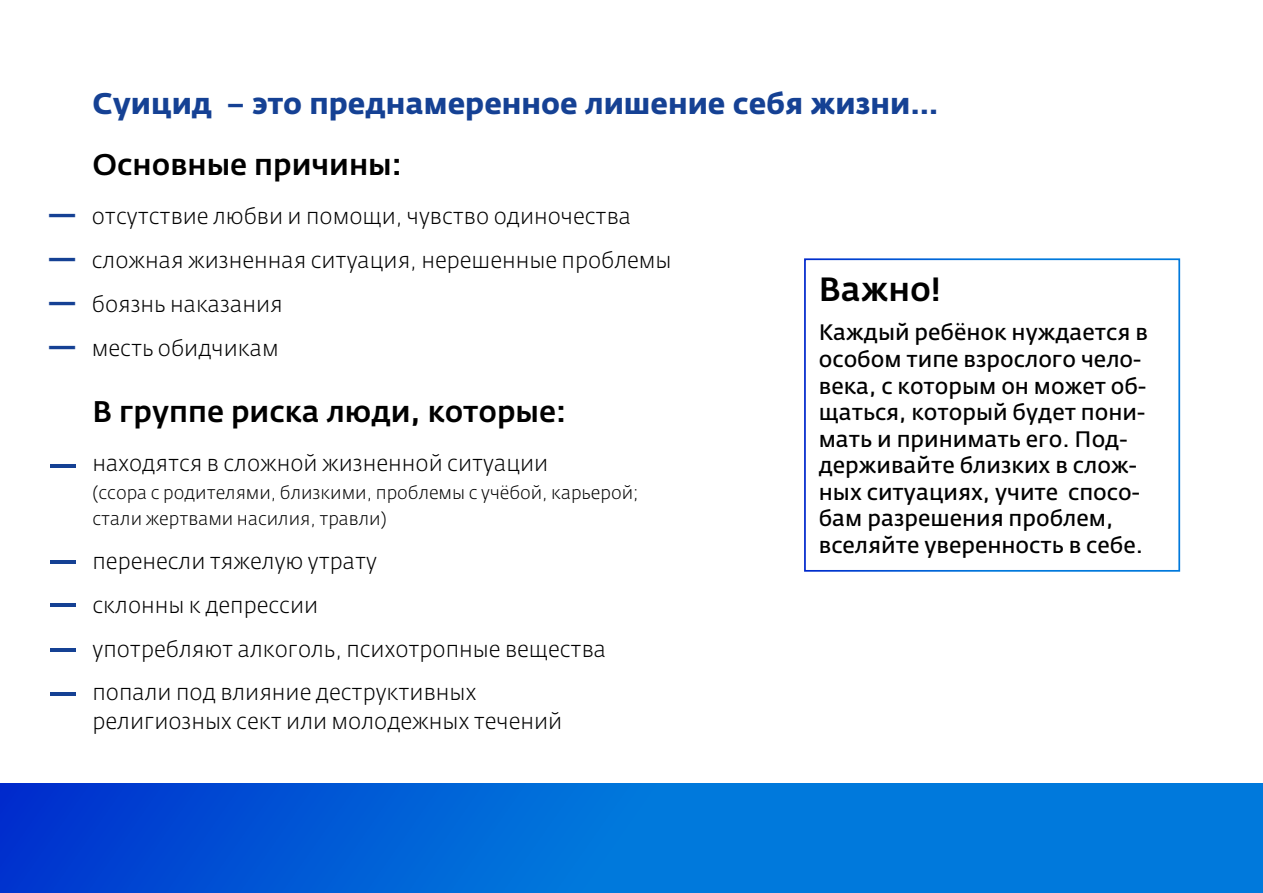
<style>
.page{position:relative;width:1263px;height:893px;background:#fff}
.page>*{position:absolute;margin:0;border:0;box-sizing:border-box;transform-origin:0 0}
.t1{font:500 33.3px "Fedra Sans Pro";color:#000}
.t2{font:500 29.55px "Fedra Sans Pro";color:#000}
.t3{font:700 29.55px "Fedra Sans Pro";color:#154194}
.t4{font:300 22.2px/43.8px "Fedra Sans Pro";color:#000}
.t5{font:22.2px/26.5px "Fedra Sans Pro";color:#000}
.t6{font:300 18px/25.8px "Fedra Sans Pro";color:#000}
.s1{font-weight:700;font-size:29.55px;color:#154194}
</style>
<div class="page">
<svg style="left:0;top:784px;width:1263px;height:109px;background:#0067d8"></svg>
<div style="left:804px;top:258px;width:376px;height:314px;border:2px solid #fff"></div>
<hr style="left:50px;top:464px;width:26px;height:3px;background:#154194">
<hr style="left:50px;top:560px;width:26px;height:4px;background:#154194">
<hr style="left:50px;top:604px;width:26px;height:3px;background:#154194">
<hr style="left:50px;top:649px;width:26px;height:3px;background:#154194">
<hr style="left:50px;top:692px;width:26px;height:4px;background:#154194">
<h2 class="t3" style="left:93px;top:86px;width:847px">Суицид – это преднамеренное лишение себя жизни…</h2>
<h2 class="t2" style="left:93px;top:147px;width:311px">Основные причины:</h2>
<p class="t4" style="left:48px;top:195px;width:585px"><span class="s1">—</span> отсутствие любви и помощи, чувство одиночества</p>
<p class="t4" style="left:48px;top:238px;width:626px"><span class="s1">—</span> сложная жизненная ситуация, нерешенные проблемы</p>
<p class="t4" style="left:48px;top:282px;width:237px"><span class="s1">—</span> боязнь наказания</p>
<p class="t4" style="left:48px;top:326px;width:233px"><span class="s1">—</span> месть обидчикам</p>
<h2 class="t2" style="left:93px;top:393px;width:475px">В группе риска люди, которые:</h2>
<p class="t4" style="left:93px;top:441px;width:457px">находятся в сложной жизненной ситуации</p>
<p class="t6" style="left:93px;top:480px;width:547px">(ссора с родителями, близкими, проблемы с учёбой, карьерой; стали жертвами насилия, травли)</p>
<p class="t4" style="left:93px;top:539px;width:515px">перенесли тяжелую утрату<br>склонны к депрессии<br>употребляют алкоголь, психотропные вещества попали под влияние деструктивных</p>
<p class="t4" style="left:93px;top:699px;width:471px">религиозных сект или молодежных течений</p>
<h1 class="t1" style="left:819px;top:269px;width:124px">Важно!</h1>
<p class="t5" style="left:819px;top:319px;width:331px">Каждый ребёнок нуждается в особом типе взрослого чело&shy;века, с которым он может об&shy;щаться, который будет пони&shy;мать и принимать его. Под&shy;держивайте близких в слож&shy;ных ситуациях, учите спосо&shy;бам разрешения проблем, вселяйте уверенность в себе.</p>
</div>
